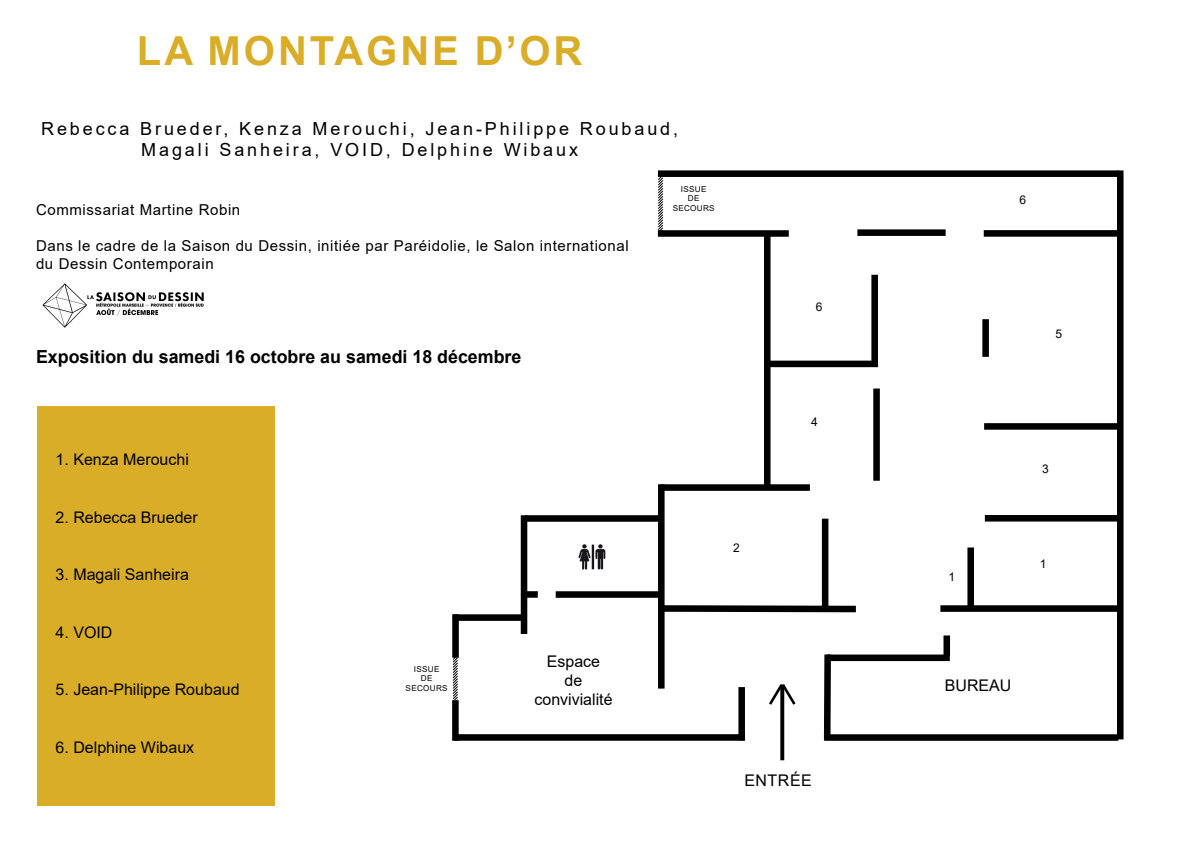
<style>
.page{position:relative;width:1191px;height:842px;background:#fff}
.page>*{position:absolute;margin:0;border:0;box-sizing:border-box;transform-origin:0 0}
.t1{font:700 40px "Arial";letter-spacing:.075em;color:#daad28}
.t2{font:18px/21.6px "Arial";letter-spacing:.16em;color:#000;text-align:center}
.t3{font:700 18px "Arial";color:#000}
.t4{font:16.1px/19.3px "Arial";color:#000;text-align:center}
.t5{font:16px "Arial";color:#000}
.t6{font:15px/18px "Arial";letter-spacing:.04em;color:#000}
.t7{font:12px "Arial";color:#000}
.t8{font:8.1px/9.7px "Arial";letter-spacing:.035em;color:#000;text-align:center}
</style>
<div class="page">
<div style="left:37px;top:406px;width:238px;height:399px;background:#daad28"></div>
<img style="left:42px;top:283px;width:162px;height:45px">
<div style="left:160px;top:309px;width:25px;height:8px;background:#fff"></div>
<div style="left:1117px;top:170px;width:6px;height:569px;background:#000"></div>
<div style="left:658px;top:170px;width:460px;height:7px;background:#000"></div>
<div style="left:824px;top:734px;width:294px;height:7px;background:#000"></div>
<svg style="left:823px;top:654px;width:11px;height:87px"></svg>
<div style="left:827px;top:654px;width:122px;height:7px;background:#000"></div>
<div style="left:943px;top:635px;width:7px;height:21px;background:#000"></div>
<div style="left:940px;top:605px;width:177px;height:7px;background:#000"></div>
<div style="left:985px;top:515px;width:134px;height:6px;background:#000"></div>
<div style="left:967px;top:547px;width:7px;height:61px;background:#000"></div>
<div style="left:984px;top:423px;width:137px;height:7px;background:#000"></div>
<div style="left:983px;top:230px;width:137px;height:7px;background:#000"></div>
<div style="left:982px;top:319px;width:7px;height:38px;background:#000"></div>
<div style="left:857px;top:229px;width:88px;height:7px;background:#000"></div>
<div style="left:658px;top:230px;width:130px;height:7px;background:#000"></div>
<div style="left:822px;top:519px;width:6px;height:92px;background:#000"></div>
<svg style="left:664px;top:602px;width:192px;height:14px"></svg>
<div style="left:658px;top:484px;width:6px;height:205px;background:#000"></div>
<div style="left:767px;top:361px;width:111px;height:6px;background:#000"></div>
<div style="left:660px;top:484px;width:150px;height:7px;background:#000"></div>
<div style="left:764px;top:235px;width:6px;height:253px;background:#000"></div>
<svg style="left:657px;top:174px;width:7px;height:62px"></svg>
<div style="left:454px;top:734px;width:291px;height:7px;background:#000"></div>
<div style="left:521px;top:515px;width:6px;height:119px;background:#000"></div>
<div style="left:556px;top:591px;width:105px;height:7px;background:#000"></div>
<div style="left:524px;top:591px;width:14px;height:7px;background:#000"></div>
<div style="left:453px;top:614px;width:73px;height:7px;background:#000"></div>
<div style="left:452px;top:614px;width:7px;height:44px;background:#000"></div>
<div style="left:873px;top:389px;width:7px;height:92px;background:#000"></div>
<div style="left:871px;top:275px;width:7px;height:92px;background:#000"></div>
<div style="left:525px;top:515px;width:137px;height:7px;background:#000"></div>
<div style="left:738px;top:687px;width:7px;height:53px;background:#000"></div>
<svg style="left:780px;top:708px;width:4px;height:52px"></svg>
<svg style="left:769px;top:684px;width:27px;height:24px"></svg>
<img style="left:578px;top:544px;width:27px;height:26px">
<div style="left:452px;top:700px;width:7px;height:41px;background:#000"></div>
<svg style="left:452px;top:651px;width:7px;height:54px"></svg>
<h1 class="t1" style="left:137px;top:23px;width:447px">LA MONTAGNE D’OR</h1>
<p class="t2" style="left:41px;top:117px;width:638px">Rebecca Brueder, Kenza Merouchi, Jean-Philippe Roubaud,<br>Magali Sanheira, VOID, Delphine Wibaux</p>
<p class="t6" style="left:36px;top:201px;width:206px">Commissariat Martine Robin</p>
<p class="t6" style="left:36px;top:237px;width:594px">Dans le cadre de la Saison du Dessin, initiée par Paréidolie, le Salon international du Dessin Contemporain</p>
<p class="t3" style="left:36px;top:344px;width:487px">Exposition du samedi 16 octobre au samedi 18 décembre</p>
<p class="t8" style="left:672px;top:184px;width:44px">ISSUE<br>DE<br>SECOURS</p>
<p class="t7" style="left:816px;top:299px;width:8px">6</p>
<p class="t5" style="left:56px;top:448px;width:135px">1. Kenza Merouchi</p>
<p class="t5" style="left:56px;top:506px;width:144px">2. Rebecca Brueder</p>
<p class="t5" style="left:56px;top:564px;width:135px">3. Magali Sanheira</p>
<p class="t5" style="left:56px;top:621px;width:58px">4. VOID</p>
<p class="t5" style="left:56px;top:679px;width:186px">5. Jean-Philippe Roubaud</p>
<p class="t5" style="left:56px;top:736px;width:140px">6. Delphine Wibaux</p>
<p class="t8" style="left:405px;top:664px;width:44px">ISSUE<br>DE<br>SECOURS</p>
<p class="t4" style="left:534px;top:651px;width:80px">Espace<br>de convivialité</p>
<p class="t7" style="left:733px;top:539px;width:8px">2</p>
<p class="t7" style="left:811px;top:414px;width:8px">4</p>
<p class="t4" style="left:744px;top:771px;width:69px">ENTRÉE</p>
<p class="t7" style="left:1019px;top:192px;width:8px">6</p>
<p class="t7" style="left:1055px;top:325px;width:8px">5</p>
<p class="t7" style="left:948px;top:569px;width:8px">1</p>
<p class="t7" style="left:1042px;top:460px;width:8px">3</p>
<p class="t7" style="left:1040px;top:555px;width:8px">1</p>
<p class="t4" style="left:945px;top:676px;width:68px">BUREAU</p>
</div>
